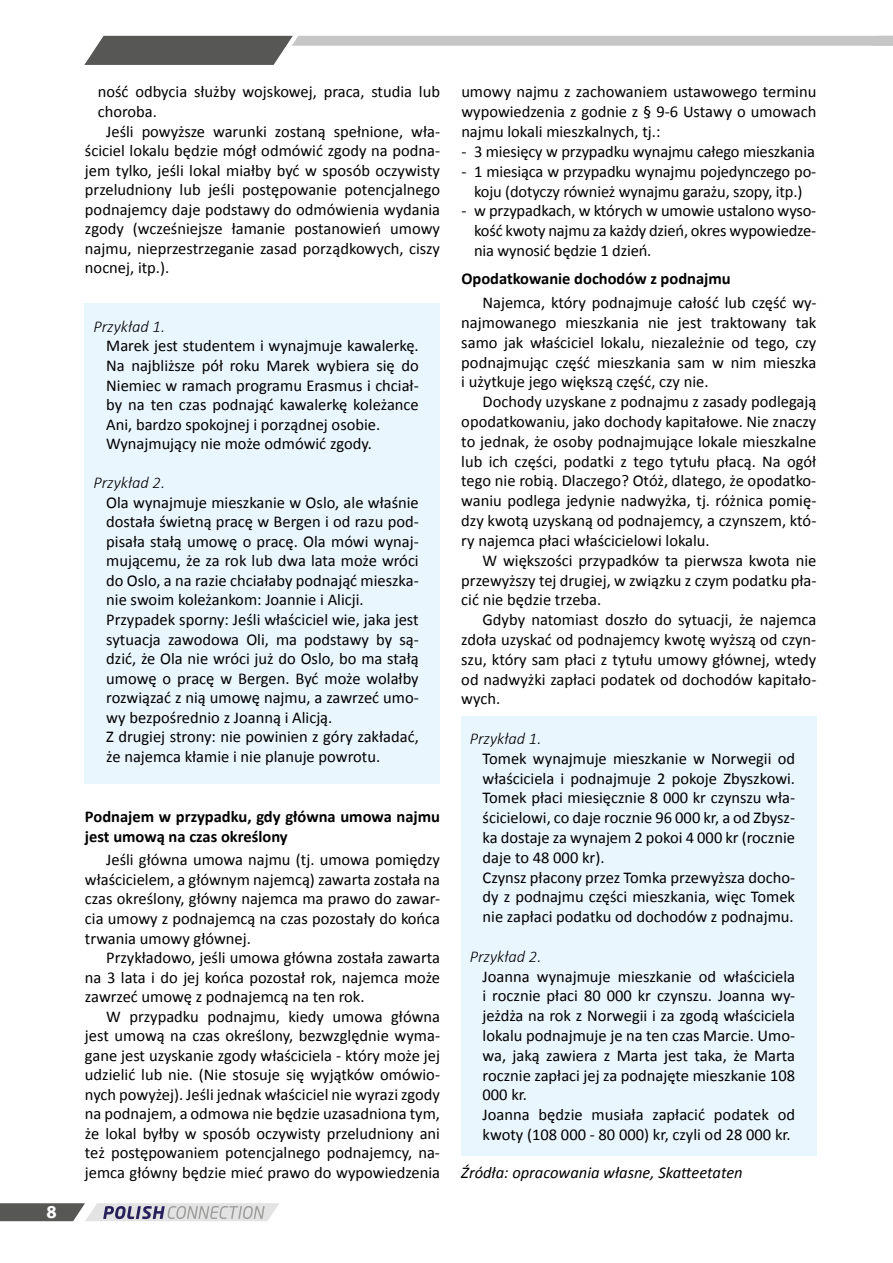
<style>
.page{position:relative;width:893px;height:1263px;background:#fff}
.page>*{position:absolute;margin:0;border:0;box-sizing:border-box;transform-origin:0 0}
.t1{font:700 18px "Myriad Web Pro";color:#fff}
.t2{font:16.5px/19.8px "Calibri";color:#000;text-align:justify}
.t3{font:700 16.5px/19.5px "Calibri";color:#000}
.t4{font:italic 300 16.5px "Calibri";color:#000}
.t5{font:italic 16.5px "Calibri";color:#000}
</style>
<div class="page">
<svg style="left:84px;top:36px;width:809px;height:29px"></svg>
<svg style="left:0;top:1203px;width:279px;height:18px;background:#a9a9ad"></svg>
<div style="left:84px;top:303px;width:355px;height:480px;background:#eaf6fe"></div>
<div style="left:461px;top:716px;width:355px;height:439px;background:#eaf6fe"></div>
<p class="t1" style="left:47px;top:1202px;width:12px">8</p>
<p class="t2" style="left:98px;top:82px;width:344px">ność odbycia służby wojskowej, praca, studia lub</p>
<p class="t2" style="left:98px;top:101px;width:61px">choroba.</p>
<p class="t2" style="left:106px;top:121px;width:335px">Jeśli powyższe warunki zostaną spełnione, wła-</p>
<p class="t2" style="left:85px;top:140px;width:357px">ściciel lokalu będzie mógł odmówić zgody na podna-</p>
<p class="t2" style="left:85px;top:160px;width:357px">jem tylko, jeśli lokal miałby być w sposób oczywisty</p>
<p class="t2" style="left:85px;top:179px;width:357px">przeludniony lub jeśli postępowanie potencjalnego</p>
<p class="t2" style="left:85px;top:199px;width:357px">podnajemcy daje podstawy do odmówienia wydania</p>
<p class="t2" style="left:85px;top:218px;width:357px">zgody (wcześniejsze łamanie postanowień umowy</p>
<p class="t2" style="left:85px;top:238px;width:357px">najmu, nieprzestrzeganie zasad porządkowych, ciszy</p>
<p class="t2" style="left:85px;top:257px;width:86px">nocnej, itp.).</p>
<p class="t4" style="left:93px;top:316px;width:73px">Przykład 1.</p>
<p class="t2" style="left:106px;top:336px;width:314px;text-align:left">Marek jest studentem i wynajmuje kawalerkę.<br>Na najbliższe pół roku Marek wybiera się do Niemiec w ramach programu Erasmus i chciał&shy;by na ten czas podnająć kawalerkę koleżance Ani, bardzo spokojnej i porządnej osobie.<br>Wynajmujący nie może odmówić zgody.</p>
<p class="t4" style="left:93px;top:472px;width:73px">Przykład 2.</p>
<p class="t2" style="left:106px;top:492px;width:314px;text-align:left">Ola wynajmuje mieszkanie w Oslo, ale właśnie dostała świetną pracę w Bergen i od razu pod&shy;pisała stałą umowę o pracę. Ola mówi wynaj&shy;mującemu, że za rok lub dwa lata może wróci do Oslo, a na razie chciałaby podnająć mieszka&shy;nie swoim koleżankom: Joannie i Alicji.<br>Przypadek sporny: Jeśli właściciel wie, jaka jest sytuacja zawodowa Oli, ma podstawy by są&shy;dzić, że Ola nie wróci już do Oslo, bo ma stałą umowę o pracę w Bergen. Być może wolałby rozwiązać z nią umowę najmu, a zawrzeć umo&shy;wy bezpośrednio z Joanną i Alicją.<br>Z drugiej strony: nie powinien z góry zakładać, że najemca kłamie i nie planuje powrotu.</p>
<p class="t3" style="left:85px;top:806px;width:357px">Podnajem w przypadku, gdy główna umowa najmu jest umową na czas określony</p>
<p class="t2" style="left:85px;top:850px;width:357px;text-indent:21px">Jeśli główna umowa najmu (tj. umowa pomiędzy właścicielem, a głównym najemcą) zawarta została na czas określony, główny najemca ma prawo do zawar&shy;cia umowy z podnajemcą na czas pozostały do końca trwania umowy głównej.</p>
<p class="t2" style="left:85px;top:947px;width:357px;text-indent:21px">Przykładowo, jeśli umowa główna została zawarta na 3 lata i do jej końca pozostał rok, najemca może zawrzeć umowę z podnajemcą na ten rok.</p>
<p class="t2" style="left:85px;top:1006px;width:357px;text-indent:21px">W przypadku podnajmu, kiedy umowa główna jest umową na czas określony, bezwzględnie wyma&shy;gane jest uzyskanie zgody właściciela - który może jej udzielić lub nie. (Nie stosuje się wyjątków omówio&shy;nych powyżej). Jeśli jednak właściciel nie wyrazi zgody na podnajem, a odmowa nie będzie uzasadniona tym, że lokal byłby w sposób oczywisty przeludniony ani też postępowaniem potencjalnego podnajemcy, na&shy;jemca główny będzie mieć prawo do wypowiedzenia</p>
<p class="t2" style="left:461px;top:82px;width:357px">umowy najmu z zachowaniem ustawowego terminu wypowiedzenia z godnie z § 9-6 Ustawy o umowach najmu lokali mieszkalnych, tj.:</p>
<p class="t2" style="left:461px;top:141px;width:355px">- 3 miesięcy w przypadku wynajmu całego mieszkania</p>
<p class="t2" style="left:461px;top:161px;width:356px;text-align:center">- 1 miesiąca w przypadku wynajmu pojedynczego po&shy;koju (dotyczy również wynajmu garażu, szopy, itp.)</p>
<p class="t2" style="left:474px;top:200px;width:344px;text-indent:-13px">- w przypadkach, w których w umowie ustalono wyso&shy;kość kwoty najmu za każdy dzień, okres wypowiedze&shy;nia wynosić będzie 1 dzień.</p>
<p class="t3" style="left:461px;top:268px;width:271px">Opodatkowanie dochodów z podnajmu</p>
<p class="t2" style="left:461px;top:292px;width:357px;text-indent:21px">Najemca, który podnajmuje całość lub część wy&shy;najmowanego mieszkania nie jest traktowany tak samo jak właściciel lokalu, niezależnie od tego, czy podnajmując część mieszkania sam w nim mieszka i użytkuje jego większą część, czy nie.</p>
<p class="t2" style="left:461px;top:391px;width:357px;text-indent:21px">Dochody uzyskane z podnajmu z zasady podlegają opodatkowaniu, jako dochody kapitałowe. Nie znaczy to jednak, że osoby podnajmujące lokale mieszkalne lub ich części, podatki z tego tytułu płacą. Na ogół tego nie robią. Dlaczego? Otóż, dlatego, że opodatko&shy;waniu podlega jedynie nadwyżka, tj. różnica pomię&shy;dzy kwotą uzyskaną od podnajemcy, a czynszem, któ&shy;ry najemca płaci właścicielowi lokalu.</p>
<p class="t2" style="left:461px;top:550px;width:357px;text-indent:21px">W większości przypadków ta pierwsza kwota nie przewyższy tej drugiej, w związku z czym podatku pła&shy;cić nie będzie trzeba.</p>
<p class="t2" style="left:461px;top:609px;width:357px;text-indent:21px">Gdyby natomiast doszło do sytuacji, że najemca zdoła uzyskać od podnajemcy kwotę wyższą od czyn&shy;szu, który sam płaci z tytułu umowy głównej, wtedy od nadwyżki zapłaci podatek od dochodów kapitało&shy;wych.</p>
<p class="t4" style="left:470px;top:728px;width:73px">Przykład 1.</p>
<p class="t2" style="left:483px;top:748px;width:314px;text-align:left">Tomek wynajmuje mieszkanie w Norwegii od właściciela i podnajmuje 2 pokoje Zbyszkowi.<br>Tomek płaci miesięcznie 8 000 kr czynszu wła&shy;ścicielowi, co daje rocznie 96 000 kr, a od Zbysz&shy;ka dostaje za wynajem 2 pokoi 4 000 kr (rocznie daje to 48 000 kr).<br>Czynsz płacony przez Tomka przewyższa docho&shy;dy z podnajmu części mieszkania, więc Tomek nie zapłaci podatku od dochodów z podnajmu.</p>
<p class="t4" style="left:470px;top:946px;width:73px">Przykład 2.</p>
<p class="t2" style="left:483px;top:966px;width:314px;text-align:left">Joanna wynajmuje mieszkanie od właściciela i rocznie płaci 80 000 kr czynszu. Joanna wy&shy;jeżdża na rok z Norwegii i za zgodą właściciela lokalu podnajmuje je na ten czas Marcie. Umo&shy;wa, jaką zawiera z Marta jest taka, że Marta rocznie zapłaci jej za podnajęte mieszkanie 108<br>000 kr.<br>Joanna będzie musiała zapłacić podatek od kwoty (108 000 - 80 000) kr, czyli od 28 000 kr.</p>
<p class="t5" style="left:461px;top:1161px;width:283px">Źródła: opracowania własne, Skatteetaten</p>
</div>
